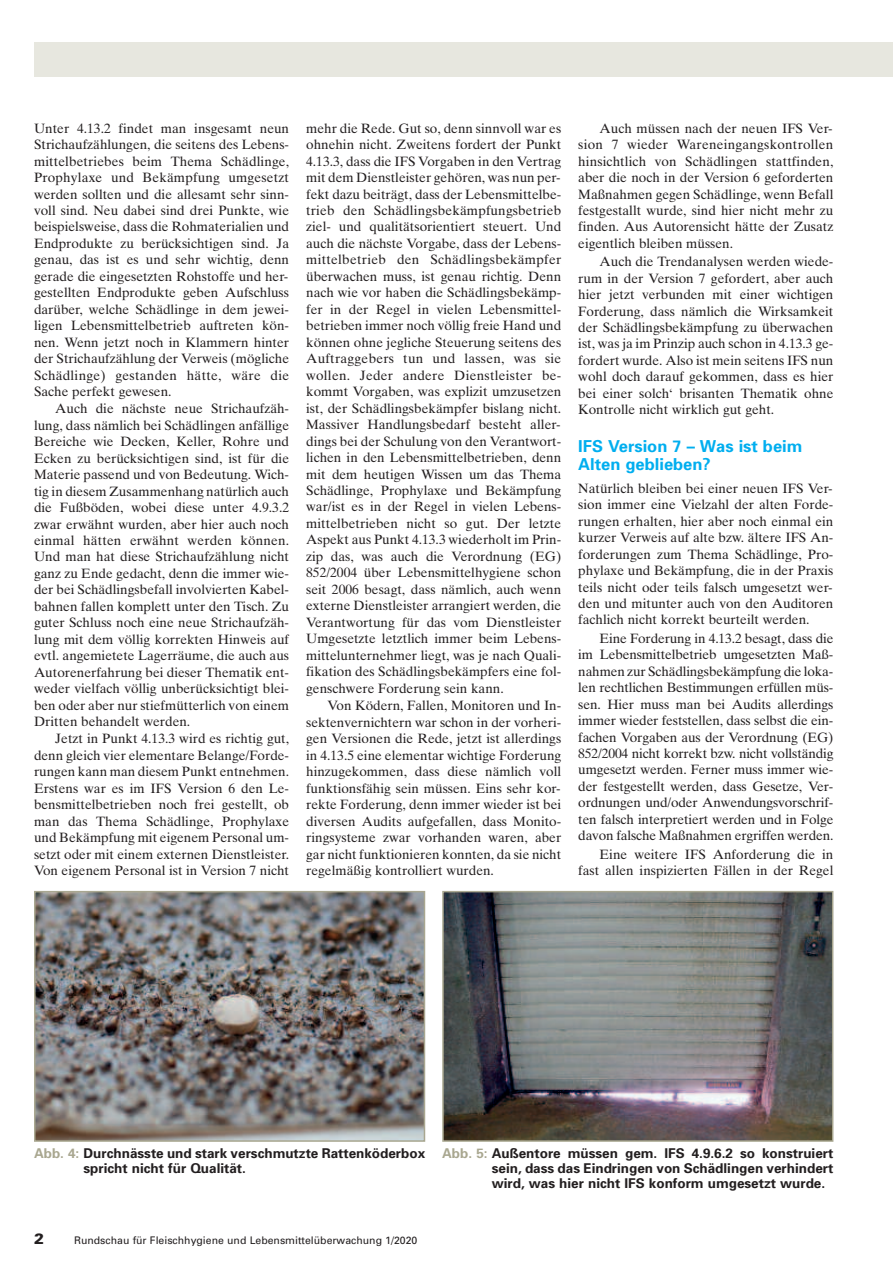
<style>
.page{position:relative;width:893px;height:1263px;background:#fff}
.page>*{position:absolute;margin:0;border:0;box-sizing:border-box;transform-origin:0 0}
.t1{font:700 16.5px/18px "Univers";color:#00aeef}
.t2{font:900 15px "Univers";color:#231f20}
.t3{font:13.5px/16.5px "Times Ten";color:#231f20;text-align:justify}
.t4{font:700 13.5px/15px "Univers";color:#231f20}
.t5{font:10.5px "Univers";color:#231f20}
.s1{color:#a9a790}
</style>
<div class="page">
<div style="left:34px;top:43px;width:859px;height:34px;background:#e7e7df"></div>
<img style="left:37px;top:894px;width:385px;height:245px">
<div style="left:34px;top:891px;width:391px;height:251px;border:2px solid #a9a790"></div>
<img style="left:445px;top:894px;width:385px;height:245px">
<div style="left:442px;top:891px;width:391px;height:251px;border:2px solid #a9a790"></div>
<p class="t3" style="left:34px;top:121px;width:257px">Unter 4.13.2 findet man insgesamt neun Strichaufzählungen, die seitens des Lebens&shy;mittelbetriebes beim Thema Schädlinge, Prophylaxe und Bekämpfung umgesetzt werden sollten und die allesamt sehr sinn&shy;voll sind. Neu dabei sind drei Punkte, wie beispielsweise, dass die Rohmaterialien und Endprodukte zu berücksichtigen sind. Ja genau, das ist es und sehr wichtig, denn gerade die eingesetzten Rohstoffe und her&shy;gestellten Endprodukte geben Aufschluss darüber, welche Schädlinge in dem jewei&shy;ligen Lebensmittelbetrieb auftreten kön&shy;nen. Wenn jetzt noch in Klammern hinter der Strichaufzählung der Verweis (mögliche Schädlinge) gestanden hätte, wäre die Sache perfekt gewesen.</p>
<p class="t3" style="left:34px;top:402px;width:257px;text-indent:21px">Auch die nächste neue Strichaufzäh&shy;lung, dass nämlich bei Schädlingen anfällige Bereiche wie Decken, Keller, Rohre und Ecken zu berücksichtigen sind, ist für die Materie passend und von Bedeutung. Wich&shy;tig in diesem Zusammenhang natürlich auch die Fußböden, wobei diese unter 4.9.3.2 zwar erwähnt wurden, aber hier auch noch einmal hätten erwähnt werden können.<br>Und man hat diese Strichaufzählung nicht ganz zu Ende gedacht, denn die immer wie&shy;der bei Schädlingsbefall involvierten Kabel&shy;bahnen fallen komplett unter den Tisch. Zu guter Schluss noch eine neue Strichaufzäh&shy;lung mit dem völlig korrekten Hinweis auf evtl. angemietete Lagerräume, die auch aus Autorenerfahrung bei dieser Thematik ent&shy;weder vielfach völlig unberücksichtigt blei&shy;ben oder aber nur stiefmütterlich von einem Dritten behandelt werden.</p>
<p class="t3" style="left:34px;top:732px;width:257px;text-indent:21px">Jetzt in Punkt 4.13.3 wird es richtig gut, denn gleich vier elementare Belange/Forde&shy;rungen kann man diesem Punkt entnehmen.<br>Erstens war es im IFS Version 6 den Le&shy;bensmittelbetrieben noch frei gestellt, ob man das Thema Schädlinge, Prophylaxe und Bekämpfung mit eigenem Personal um&shy;setzt oder mit einem externen Dienstleister.<br>Von eigenem Personal ist in Version 7 nicht</p>
<p class="t3" style="left:306px;top:121px;width:257px">mehr die Rede. Gut so, denn sinnvoll war es ohnehin nicht. Zweitens fordert der Punkt 4.13.3, dass die IFS Vorgaben in den Vertrag mit dem Dienstleister gehören, was nun per&shy;fekt dazu beiträgt, dass der Lebensmittelbe&shy;trieb den Schädlingsbekämpfungsbetrieb ziel- und qualitätsorientiert steuert. Und auch die nächste Vorgabe, dass der Lebens&shy;mittelbetrieb den Schädlingsbekämpfer überwachen muss, ist genau richtig. Denn nach wie vor haben die Schädlingsbekämp&shy;fer in der Regel in vielen Lebensmittel&shy;betrieben immer noch völlig freie Hand und können ohne jegliche Steuerung seitens des Auftraggebers tun und lassen, was sie wollen. Jeder andere Dienstleister be&shy;kommt Vorgaben, was explizit umzusetzen ist, der Schädlingsbekämpfer bislang nicht.<br>Massiver Handlungsbedarf besteht aller&shy;dings bei der Schulung von den Verantwort&shy;lichen in den Lebensmittelbetrieben, denn mit dem heutigen Wissen um das Thema Schädlinge, Prophylaxe und Bekämpfung war/ist es in der Regel in vielen Lebens&shy;mittelbetrieben nicht so gut. Der letzte Aspekt aus Punkt 4.13.3 wiederholt im Prin&shy;zip das, was auch die Verordnung (EG)<br>852/2004 über Lebensmittelhygiene schon seit 2006 besagt, dass nämlich, auch wenn externe Dienstleister arrangiert werden, die Verantwortung für das vom Dienstleister Umgesetzte letztlich immer beim Lebens&shy;mittelunternehmer liegt, was je nach Quali&shy;fikation des Schädlingsbekämpfers eine fol&shy;genschwere Forderung sein kann.</p>
<p class="t3" style="left:306px;top:699px;width:257px;text-indent:21px">Von Ködern, Fallen, Monitoren und In&shy;sektenvernichtern war schon in der vorheri&shy;gen Versionen die Rede, jetzt ist allerdings in 4.13.5 eine elementar wichtige Forderung hinzugekommen, dass diese nämlich voll funktionsfähig sein müssen. Eins sehr kor&shy;rekte Forderung, denn immer wieder ist bei diversen Audits aufgefallen, dass Monito&shy;ringsysteme zwar vorhanden waren, aber gar nicht funktionieren konnten, da sie nicht regelmäßig kontrolliert wurden.</p>
<p class="t3" style="left:578px;top:121px;width:257px;text-indent:21px">Auch müssen nach der neuen IFS Ver&shy;sion 7 wieder Wareneingangskontrollen hinsichtlich von Schädlingen stattfinden, aber die noch in der Version 6 geforderten Maßnahmen gegen Schädlinge, wenn Befall festgestallt wurde, sind hier nicht mehr zu finden. Aus Autorensicht hätte der Zusatz eigentlich bleiben müssen.</p>
<p class="t3" style="left:578px;top:255px;width:257px;text-indent:21px">Auch die Trendanalysen werden wiede&shy;rum in der Version 7 gefordert, aber auch hier jetzt verbunden mit einer wichtigen Forderung, dass nämlich die Wirksamkeit der Schädlingsbekämpfung zu überwachen ist, was ja im Prinzip auch schon in 4.13.3 ge&shy;fordert wurde. Also ist mein seitens IFS nun wohl doch darauf gekommen, dass es hier bei einer solch‘ brisanten Thematik ohne Kontrolle nicht wirklich gut geht.</p>
<p class="t1" style="left:578px;top:439px;width:226px">IFS Version 7 – Was ist beim<br>Alten geblieben?</p>
<p class="t3" style="left:578px;top:481px;width:257px">Natürlich bleiben bei einer neuen IFS Ver&shy;sion immer eine Vielzahl der alten Forde&shy;rungen erhalten, hier aber noch einmal ein kurzer Verweis auf alte bzw. ältere IFS An&shy;forderungen zum Thema Schädlinge, Pro&shy;phylaxe und Bekämpfung, die in der Praxis teils nicht oder teils falsch umgesetzt wer&shy;den und mitunter auch von den Auditoren fachlich nicht korrekt beurteilt werden.</p>
<p class="t3" style="left:578px;top:631px;width:257px;text-indent:21px">Eine Forderung in 4.13.2 besagt, dass die im Lebensmittelbetrieb umgesetzten Maß&shy;nahmen zur Schädlingsbekämpfung die loka&shy;len rechtlichen Bestimmungen erfüllen müs&shy;sen. Hier muss man bei Audits allerdings immer wieder feststellen, dass selbst die ein&shy;fachen Vorgaben aus der Verordnung (EG)<br>852/2004 nicht korrekt bzw. nicht vollständig umgesetzt werden. Ferner muss immer wie&shy;der festgestellt werden, dass Gesetze, Ver&shy;ordnungen und/oder Anwendungsvorschrif&shy;ten falsch interpretiert werden und in Folge davon falsche Maßnahmen ergriffen werden.</p>
<p class="t3" style="left:578px;top:847px;width:257px;text-align:right">Eine weitere IFS Anforderung die in fast allen inspizierten Fällen in der Regel</p>
<p class="t4" style="left:84px;top:1147px;width:343px;text-indent:-49px"><span class="s1">Abb. 4:</span> Durchnässte und stark verschmutzte Rattenköderbox spricht nicht für Qualität.</p>
<p class="t4" style="left:492px;top:1147px;width:343px;text-align:justify;text-indent:-49px"><span class="s1">Abb. 5:</span> Außentore müssen gem. IFS 4.9.6.2 so konstruiert sein, dass das Eindringen von Schädlingen verhindert wird, was hier nicht IFS konform umgesetzt wurde.</p>
<p class="t2" style="left:34px;top:1233px;width:12px">2</p>
<p class="t5" style="left:74px;top:1236px;width:345px">Rundschau für Fleischhygiene und Lebensmittelüberwachung 1/2020</p>
</div>
